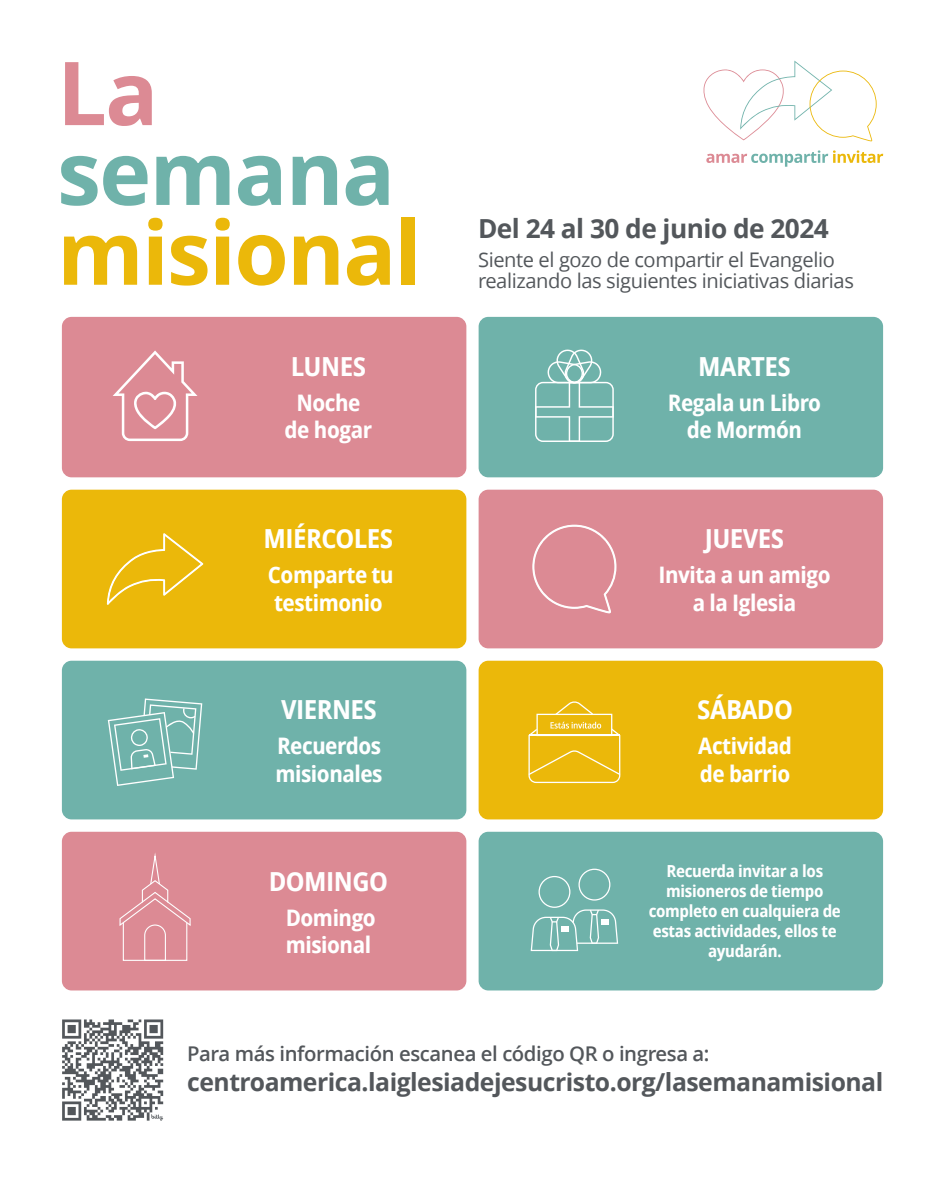
<style>
.page{position:relative;width:945px;height:1182px;background:#fff}
.page>*{position:absolute;margin:0;border:0;box-sizing:border-box;transform-origin:0 0}
.t1{font:700 26.25px "Zoram Condlds Lat";letter-spacing:-.02em;color:#fff}
.t2{font:700 26.25px "Zoramlds Lat";letter-spacing:-.02em;color:#53575b}
.t3{font:700 24.76px "Zoramlds Lat";letter-spacing:-.02em;color:#53575b}
.t4{font:700 22.75px/27.3px "Zoram Condlds Lat";letter-spacing:-.02em;color:#fff}
.t5{font:600 20.3px "Zoramlds Lat";letter-spacing:-.02em;color:#53575b}
.t6{font:20.12px/21.9px "Zoramlds Lat";letter-spacing:-.02em;color:#53575b}
.t7{font:700 16.62px/19.9px "Zoram Condlds Lat";letter-spacing:-.02em;color:#fff;text-align:center}
</style>
<div class="page">
<div style="left:62px;top:317px;width:404px;height:160px;background:#dc8a94;border-radius:10px"></div>
<div style="left:479px;top:317px;width:404px;height:160px;background:#6fb2aa;border-radius:10px"></div>
<div style="left:62px;top:831px;width:404px;height:159px;background:#dc8a94;border-radius:10px"></div>
<div style="left:479px;top:831px;width:404px;height:159px;background:#6fb2aa;border-radius:10px"></div>
<div style="left:62px;top:489px;width:404px;height:159px;background:#ebb80a;border-radius:10px"></div>
<div style="left:479px;top:489px;width:404px;height:159px;background:#dc8a94;border-radius:10px"></div>
<div style="left:62px;top:660px;width:404px;height:159px;background:#6fb2aa;border-radius:10px"></div>
<div style="left:479px;top:660px;width:404px;height:159px;background:#ebb80a;border-radius:10px"></div>
<svg style="left:113px;top:350px;width:85px;height:91px"></svg>
<svg style="left:535px;top:349px;width:79px;height:93px"></svg>
<svg style="left:106px;top:533px;width:98px;height:72px"></svg>
<svg style="left:108px;top:698px;width:94px;height:88px"></svg>
<svg style="left:528px;top:701px;width:92px;height:82px"></svg>
<svg style="left:531px;top:868px;width:87px;height:82px"></svg>
<svg style="left:119px;top:853px;width:72px;height:108px"></svg>
<svg style="left:532px;top:524px;width:85px;height:90px"></svg>
<svg style="left:65px;top:62px;width:87px;height:64px"></svg>
<svg style="left:61px;top:156px;width:87px;height:50px"></svg>
<svg style="left:156px;top:156px;width:73px;height:49px"></svg>
<svg style="left:238px;top:156px;width:43px;height:50px"></svg>
<svg style="left:293px;top:156px;width:44px;height:49px"></svg>
<svg style="left:346px;top:156px;width:43px;height:50px"></svg>
<svg style="left:64px;top:236px;width:73px;height:49px"></svg>
<svg style="left:148px;top:218px;width:15px;height:67px"></svg>
<svg style="left:171px;top:236px;width:37px;height:49px"></svg>
<svg style="left:215px;top:218px;width:15px;height:67px"></svg>
<svg style="left:238px;top:235px;width:47px;height:50px"></svg>
<svg style="left:294px;top:236px;width:44px;height:49px"></svg>
<svg style="left:347px;top:235px;width:43px;height:50px"></svg>
<div style="left:402px;top:218px;width:13px;height:67px;background:#ebb80a"></div>
<svg style="left:706px;top:150px;width:177px;height:17px"></svg>
<svg style="left:703px;top:61px;width:174px;height:80px"></svg>
<svg style="left:62px;top:1019px;width:101px;height:101px"></svg>
<p class="t2" style="left:478px;top:208px;width:352px">Del 24 al 30 de junio de 2024</p>
<p class="t1" style="left:291px;top:346px;width:77px">LUNES</p>
<p class="t4" style="left:285px;top:389px;width:89px;text-align:center">Noche de hogar</p>
<p class="t1" style="left:264px;top:519px;width:131px">MIÉRCOLES</p>
<p class="t4" style="left:268px;top:562px;width:127px">Comparte tu testimonio</p>
<p class="t1" style="left:281px;top:690px;width:97px">VIERNES</p>
<p class="t4" style="left:276px;top:732px;width:109px">Recuerdos misionales</p>
<p class="t1" style="left:269px;top:861px;width:121px">DOMINGO</p>
<p class="t4" style="left:286px;top:903px;width:92px">Domingo misional</p>
<p class="t6" style="left:478px;top:248px;width:378px">Siente el gozo de compartir el Evangelio realizando las siguientes iniciativas diarias</p>
<p class="t1" style="left:698px;top:346px;width:94px">MARTES</p>
<p class="t4" style="left:668px;top:389px;width:155px;text-align:center">Regala un Libro de Mormón</p>
<p class="t1" style="left:705px;top:519px;width:81px">JUEVES</p>
<p class="t4" style="left:658px;top:562px;width:174px;text-align:center">Invita a un amigo a la Iglesia</p>
<p class="t1" style="left:697px;top:690px;width:97px">SÁBADO</p>
<p class="t4" style="left:698px;top:732px;width:95px">Actividad de barrio</p>
<p class="t7" style="left:649px;top:861px;width:194px">Recuerda invitar a los misioneros de tiempo completo en cualquiera de estas actividades, ellos te ayudarán.</p>
<p class="t5" style="left:187px;top:1038px;width:524px">Para más información escanea el código QR o ingresa a:</p>
<p class="t3" style="left:187px;top:1062px;width:698px">centroamerica.laiglesiadejesucristo.org/lasemanamisional</p>
</div>
